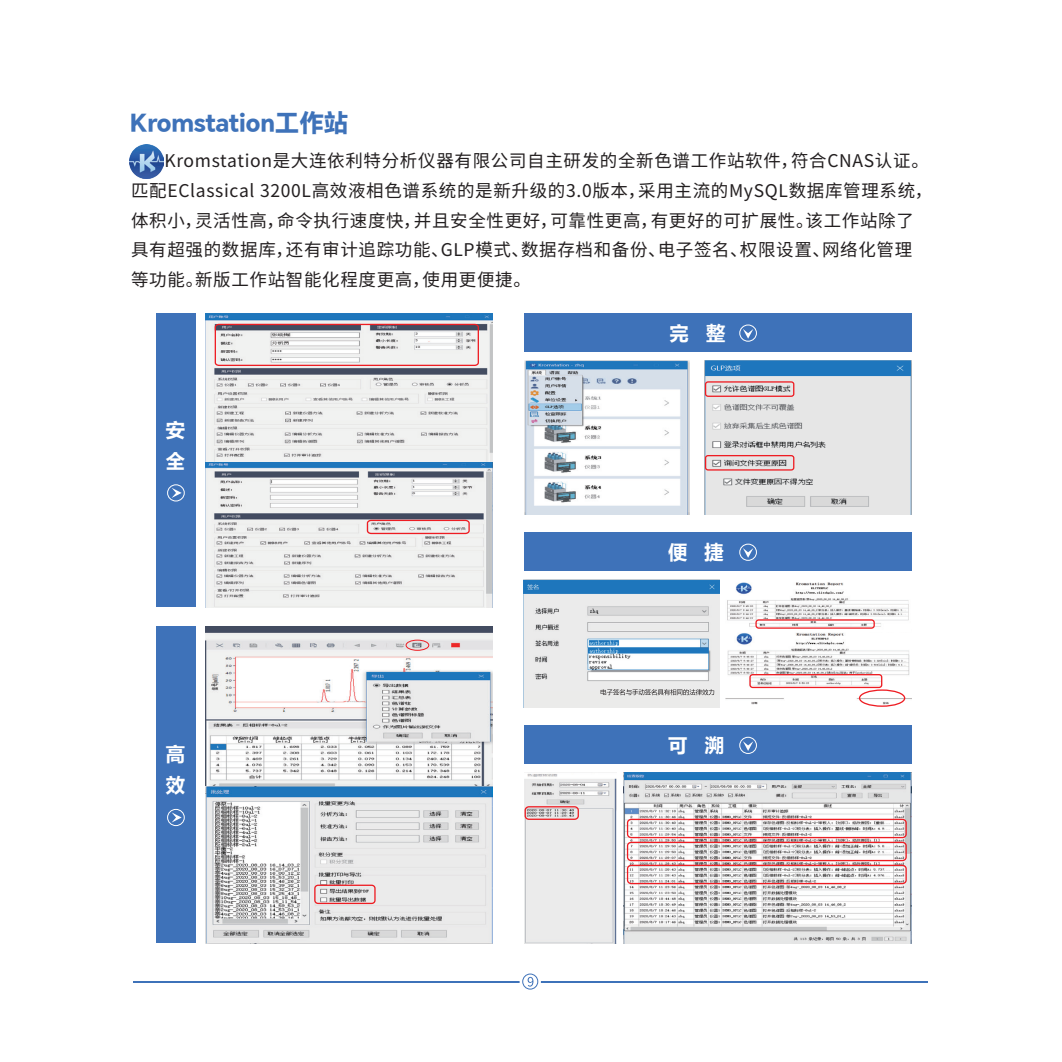
<style>
.page{position:relative;width:1062px;height:1062px;background:#fff}
.page>*{position:absolute;margin:0;border:0;box-sizing:border-box;transform-origin:0 0}
.t1{font:800 24.5px "HONOR Sans CN";color:#3e72b9}
.t2{font:700 19.25px/31.2px "Microsoft Ya Hei";color:#fff}
.t3{font:17.5px/29.8px "Source Han Sans CN";letter-spacing:.04em;color:#231f20}
</style>
<div class="page">
<hr style="left:133px;top:980px;width:794px;height:2px;background:#3e72b9">
<svg style="left:519px;top:971px;width:22px;height:21px"></svg>
<div style="left:522px;top:973px;width:16px;height:16px;border:1px solid #3e72b9;border-radius:50%"></div>
<svg style="left:527px;top:977px;width:6px;height:9px"></svg>
<img style="left:129px;top:144px;width:34px;height:34px">
<img style="left:205px;top:626px;width:287px;height:317px">
<div style="left:405px;top:639px;width:24px;height:11px;border:1px solid #ee1d23;border-radius:50%"></div>
<div style="left:314px;top:884px;width:61px;height:20px;border:1px solid #ee1d23;border-radius:3px"></div>
<img style="left:524px;top:360px;width:165px;height:154px">
<img style="left:704px;top:360px;width:207px;height:154px">
<div style="left:705px;top:381px;width:89px;height:16px;border:1px solid #ee1d23;border-radius:2px"></div>
<div style="left:705px;top:455px;width:89px;height:15px;border:1px solid #ee1d23;border-radius:2px"></div>
<img style="left:524px;top:772px;width:92px;height:171px">
<img style="left:623px;top:772px;width:288px;height:171px">
<div style="left:627px;top:818px;width:279px;height:20px;border:1px solid #ee1d23;border-radius:4px"></div>
<div style="left:627px;top:841px;width:279px;height:20px;border:1px solid #ee1d23;border-radius:4px"></div>
<div style="left:627px;top:864px;width:279px;height:20px;border:1px solid #ee1d23;border-radius:4px"></div>
<div style="left:524px;top:806px;width:55px;height:14px;border:1px solid #ee1d23;border-radius:4px"></div>
<img style="left:725px;top:632px;width:186px;height:75px">
<img style="left:727px;top:582px;width:182px;height:47px">
<div style="left:755px;top:619px;width:119px;height:9px;border:1px solid #ee1d23;border-radius:3px"></div>
<div style="left:749px;top:674px;width:133px;height:14px;border:1px solid #ee1d23;border-radius:3px"></div>
<div style="left:859px;top:689px;width:46px;height:18px;border:1px solid #ee1d23;border-radius:50%"></div>
<img style="left:205px;top:313px;width:287px;height:294px">
<svg style="left:366px;top:519px;width:104px;height:16px"></svg>
<svg style="left:214px;top:323px;width:265px;height:44px"></svg>
<div style="left:156px;top:313px;width:40px;height:294px;background:#3e72b9"></div>
<div style="left:156px;top:626px;width:40px;height:317px;background:#3e72b9"></div>
<div style="left:524px;top:313px;width:387px;height:39px;background:#3e72b9"></div>
<div style="left:524px;top:532px;width:387px;height:38px;background:#3e72b9"></div>
<div style="left:524px;top:725px;width:387px;height:38px;background:#3e72b9"></div>
<svg style="left:172px;top:488px;width:10px;height:10px"></svg>
<div style="left:167px;top:484px;width:18px;height:17px;border:1px solid #fff;border-radius:50%"></div>
<svg style="left:743px;top:329px;width:10px;height:10px"></svg>
<div style="left:739px;top:324px;width:18px;height:18px;border:1px solid #fff;border-radius:50%"></div>
<svg style="left:743px;top:548px;width:10px;height:10px"></svg>
<div style="left:739px;top:543px;width:18px;height:18px;border:1px solid #fff;border-radius:50%"></div>
<svg style="left:743px;top:741px;width:10px;height:10px"></svg>
<div style="left:739px;top:737px;width:18px;height:17px;border:1px solid #fff;border-radius:50%"></div>
<svg style="left:172px;top:812px;width:10px;height:10px"></svg>
<div style="left:167px;top:809px;width:18px;height:17px;border:1px solid #fff;border-radius:50%"></div>
<img style="left:524px;top:579px;width:195px;height:128px">
<div style="left:524px;top:691px;width:194px;height:16px;background:#ebebea"></div>
<svg style="left:600px;top:689px;width:114px;height:6px"></svg>
<h1 class="t1" style="left:130px;top:111px;width:220px">Kromstation工作站</h1>
<p class="t3" style="left:131px;top:146px;width:802px;text-indent:33px">Kromstation是大连依利特分析仪器有限公司自主研发的全新色谱工作站软件，符合CNAS认证。匹配EClassical 3200L高效液相色谱系统的是新升级的3.0版本，采用主流的MySQL数据库管理系统，体积小，灵活性高，命令执行速度快，并且安全性更好，可靠性更高，有更好的可扩展性。该工作站除了具有超强的数据库，还有审计追踪功能、GLP模式、数据存档和备份、电子签名、权限设置、网络化管理等功能。新版工作站智能化程度更高，使用更便捷。</p>
<p class="t2" style="left:166px;top:413px;width:20px">安全</p>
<p class="t2" style="left:166px;top:738px;width:20px;line-height:30.6px">高效</p>
<p class="t2" style="left:669px;top:316px;width:57px">完 整</p>
<p class="t2" style="left:668px;top:536px;width:57px">便 捷</p>
<p class="t2" style="left:668px;top:729px;width:57px">可 溯</p>
</div>
